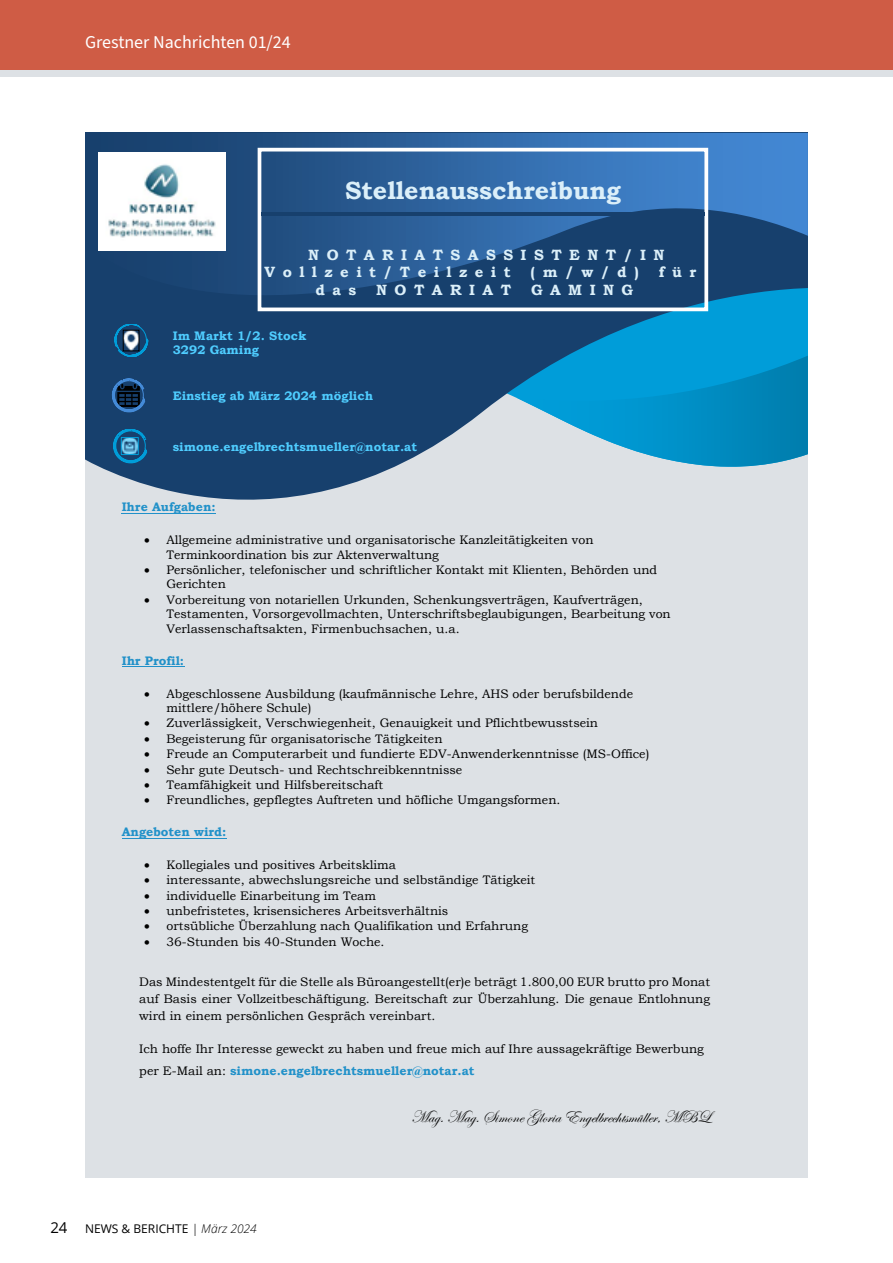
<style>
.page{position:relative;width:893px;height:1263px;background:#fff}
.page>*{position:absolute;margin:0;border:0;box-sizing:border-box;transform-origin:0 0}
.t1{font:700 24.9px "Bookman Old Style";color:#dbeff9}
.t2{font:18px "Source Sans Pro";color:#fff}
.t3{font:17.4px "Edwardian Script ITC";color:#000}
.t4{font:700 14.85px/17.4px "Bookman Old Style";letter-spacing:.5em;color:#dbeff9}
.t5{font:12.3px/14.5px "Bookman Old Style";color:#000}
.t6{font:700 12.3px/14.5px "Bookman Old Style";color:#4fcdff}
.t7{font:700 12.3px "Bookman Old Style";color:#2191c9}
.t8{font:12px "Open Sans";color:#000}
.s1{font-weight:700;color:#2191c9}
.s2{font-size:15px}
.s3{font-weight:300;font-style:italic}
</style>
<div class="page">
<div style="left:0;top:0;width:893px;height:73px;background:#cf5c45"></div>
<div style="left:0;top:70px;width:893px;height:7px;background:#dde1e5"></div>
<div style="left:85px;top:133px;width:723px;height:1045px;background:#dde1e5"></div>
<svg style="left:85px;top:322px;width:723px;height:192px;fill:#17406d"></svg>
<svg style="left:85px;top:133px;width:723px;height:189px;background:#25598f"></svg>
<svg style="left:517px;top:356px;width:291px;height:114px"></svg>
<hr style="left:122px;top:513px;width:94px;height:1px;background:#2191c9">
<hr style="left:122px;top:666px;width:62px;height:1px;background:#2191c9">
<hr style="left:122px;top:838px;width:104px;height:1px;background:#2191c9">
<svg style="left:100px;top:324px;width:49px;height:37px"></svg>
<img style="left:125px;top:332px;width:12px;height:17px">
<div style="left:123px;top:330px;width:16px;height:21px;border:1px solid #000"></div>
<img style="left:98px;top:152px;width:127px;height:98px">
<div style="left:258px;top:148px;width:450px;height:163px;border:4px solid #fff"></div>
<hr style="left:261px;top:212px;width:443px;height:4px;background:#17406d">
<svg style="left:109px;top:378px;width:65px;height:86px;background:#194a77"></svg>
<h2 class="t2" style="left:85px;top:30px;width:207px">Grestner Nachrichten 01/24</h2>
<h1 class="t1" style="left:345px;top:173px;width:277px">Stellenausschreibung</h1>
<p class="t4" style="left:252px;top:246px;width:414px;text-indent:56px">NOTARIATSASSISTENT/IN (Vollzeit/Teilzeit</p>
<p class="t4" style="left:531px;top:263px;width:110px">(m/w/d)</p>
<p class="t4" style="left:659px;top:263px;width:39px">für</p>
<p class="t4" style="left:315px;top:281px;width:42px">das</p>
<p class="t4" style="left:376px;top:281px;width:136px">NOTARIAT</p>
<p class="t4" style="left:531px;top:281px;width:104px">GAMING</p>
<p class="t6" style="left:173px;top:328px;width:135px">Im Markt 1/2. Stock<br>3292 Gaming</p>
<p class="t6" style="left:173px;top:388px;width:202px">Einstieg ab März 2024 möglich</p>
<p class="t6" style="left:173px;top:440px;width:246px">simone.engelbrechtsmueller@notar.at</p>
<p class="t7" style="left:122px;top:498px;width:95px">Ihre Aufgaben:</p>
<p class="t5" style="left:166px;top:532px;width:429px;text-indent:-22px">• Allgemeine administrative und organisatorische Kanzleitätigkeiten von<br>Terminkoordination bis zur Aktenverwaltung</p>
<p class="t5" style="left:166px;top:562px;width:492px;text-indent:-22px">• Persönlicher, telefonischer und schriftlicher Kontakt mit Klienten, Behörden und<br>Gerichten</p>
<p class="t5" style="left:166px;top:592px;width:506px;text-indent:-22px">• Vorbereitung von notariellen Urkunden, Schenkungsverträgen, Kaufverträgen,<br>Testamenten, Vorsorgevollmachten, Unterschriftsbeglaubigungen, Bearbeitung von<br>Verlassenschaftsakten, Firmenbuchsachen, u.a.</p>
<p class="t7" style="left:122px;top:652px;width:64px">Ihr Profil:</p>
<p class="t5" style="left:166px;top:686px;width:468px;text-indent:-22px">• Abgeschlossene Ausbildung (kaufmännische Lehre, AHS oder berufsbildende mittlere/höhere Schule)</p>
<p class="t5" style="left:144px;top:716px;width:455px">• Zuverlässigkeit, Verschwiegenheit, Genauigkeit und Pflichtbewusstsein</p>
<p class="t5" style="left:144px;top:731px;width:300px">• Begeisterung für organisatorische Tätigkeiten</p>
<p class="t5" style="left:144px;top:747px;width:507px">• Freude an Computerarbeit und fundierte EDV-Anwenderkenntnisse (MS-Office)</p>
<p class="t5" style="left:144px;top:762px;width:320px">• Sehr gute Deutsch- und Rechtschreibkenntnisse</p>
<p class="t5" style="left:144px;top:777px;width:241px">• Teamfähigkeit und Hilfsbereitschaft</p>
<p class="t5" style="left:144px;top:793px;width:418px">• Freundliches, gepflegtes Auftreten und höfliche Umgangsformen.</p>
<p class="t7" style="left:122px;top:823px;width:106px">Angeboten wird:</p>
<p class="t5" style="left:144px;top:857px;width:254px">• Kollegiales und positives Arbeitsklima</p>
<p class="t5" style="left:144px;top:873px;width:393px">• interessante, abwechslungsreiche und selbständige Tätigkeit</p>
<p class="t5" style="left:144px;top:888px;width:233px">• individuelle Einarbeitung im Team</p>
<p class="t5" style="left:144px;top:903px;width:306px">• unbefristetes, krisensicheres Arbeitsverhältnis</p>
<p class="t5" style="left:144px;top:919px;width:385px">• ortsübliche Überzahlung nach Qualifikation und Erfahrung</p>
<p class="t5" style="left:144px;top:934px;width:242px">• 36-Stunden bis 40-Stunden Woche.</p>
<p class="t5" style="left:139px;top:974px;width:572px;line-height:16.8px;text-align:justify">Das Mindestentgelt für die Stelle als Büroangestellt(er)e beträgt 1.800,00 EUR brutto pro Monat auf Basis einer Vollzeitbeschäftigung. Bereitschaft zur Überzahlung. Die genaue Entlohnung wird in einem persönlichen Gespräch vereinbart.</p>
<p class="t5" style="left:139px;top:1038px;width:566px;line-height:21.8px">Ich hoffe Ihr Interesse geweckt zu haben und freue mich auf Ihre aussagekräftige Bewerbung per E-Mail an: <span class="s1">simone.engelbrechtsmueller@notar.at</span></p>
<h3 class="t3" style="left:411px;top:1107px;width:301px">Mag. Mag. Simone Gloria Engelbrechtsmüller, MBL</h3>
<p class="t8" style="left:50px;top:1220px;width:208px"><span class="s2">24</span> NEWS &amp; BERICHTE <span class="s3">| März 2024</span></p>
</div>
